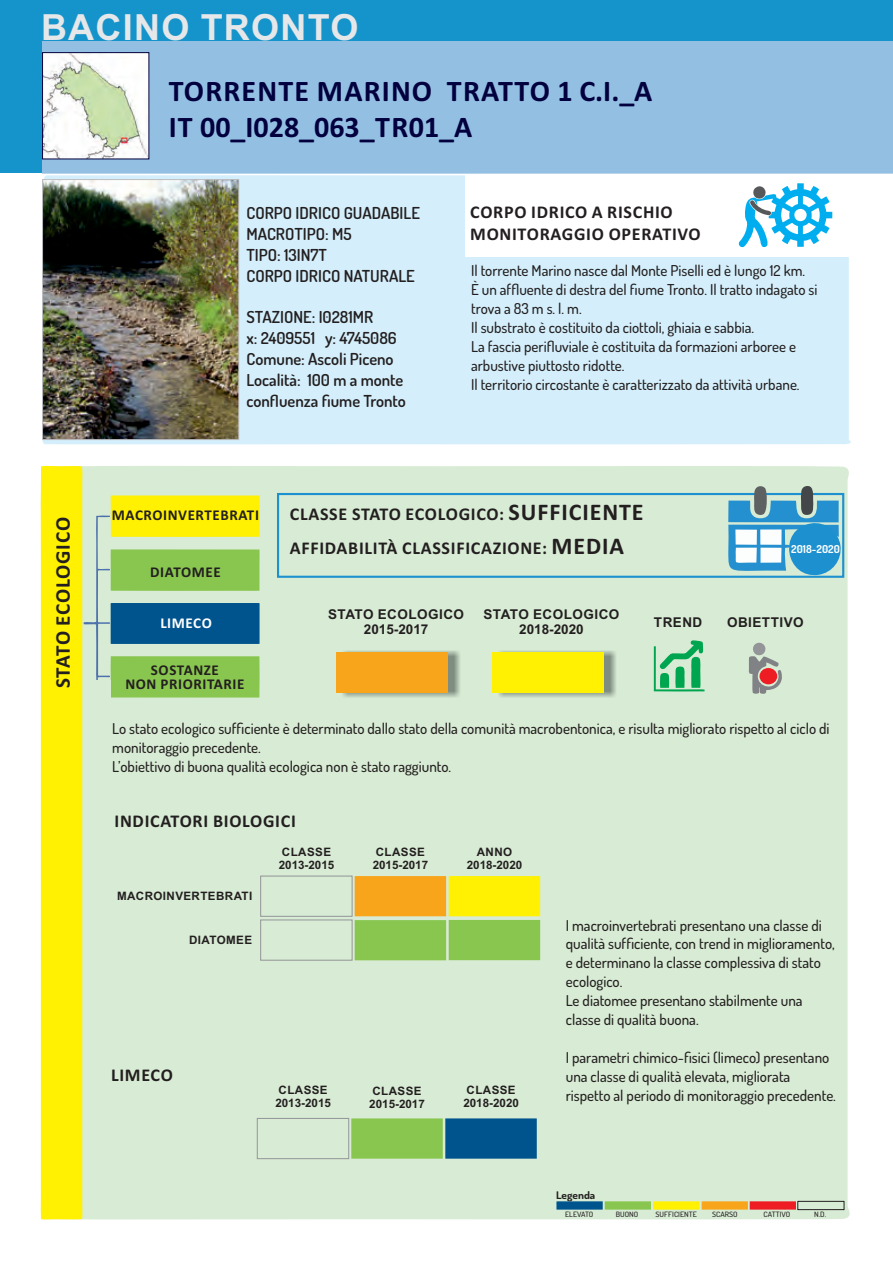
<style>
.page{position:relative;width:893px;height:1262px;background:#fff}
.page>*{position:absolute;margin:0;border:0;box-sizing:border-box;transform-origin:0 0}
.t1{font:700 36px "Arial";letter-spacing:.035em;color:#e6e7e9}
.t2{font:700 30px/36.6px "Calibri";letter-spacing:.04em;color:#02003e}
.t3{font:700 21px "Calibri";letter-spacing:.03em;color:#231f20}
.t4{font:700 18px/33.8px "Calibri";letter-spacing:.04em;color:#231f20}
.t5{font:600 16.5px/20.9px "Dosis";color:#231f20}
.t6{font:500 15px/18.9px "Dosis";color:#231f20}
.t7{font:700 15px/13.8px "Calibri";letter-spacing:.04em;color:#231f20;text-align:center}
.t8{font:700 15px "Calibri";letter-spacing:.04em;color:#fff}
.t9{font:700 13.5px/15.1px "Arial";letter-spacing:.035em;color:#231f20;text-align:center}
.t10{font:700 11.55px/12.9px "Arial";color:#231f20}
.t11{font:700 11.55px "Arial";letter-spacing:.035em;color:#231f20}
.t12{font:700 10.95px "Dosis";color:#fff}
.t13{font:700 10.5px "Dosis";color:#231f20;scale:1.09 1}
.t14{font:500 7.35px "Dosis";color:#231f20;scale:1.09 1}
.s1{font-size:24px}
</style>
<div class="page">
<div style="left:40px;top:466px;width:810px;height:753px;background:#d8ebd4"></div>
<div style="left:0;top:0;width:892px;height:173px;background:#1594cb"></div>
<div style="left:43px;top:41px;width:849px;height:132px;background:#93c0e2"></div>
<div style="left:257px;top:1118px;width:92px;height:40px;border:1px solid #939598"></div>
<div style="left:351px;top:1118px;width:92px;height:40px;background:#89c650"></div>
<div style="left:445px;top:1118px;width:91px;height:40px;background:#00548e"></div>
<div style="left:448px;top:920px;width:92px;height:40px;background:#89c650"></div>
<div style="left:354px;top:920px;width:92px;height:40px;background:#89c650"></div>
<div style="left:260px;top:919px;width:92px;height:41px;border:1px solid #939598"></div>
<div style="left:448px;top:876px;width:92px;height:40px;background:#fff101"></div>
<div style="left:354px;top:876px;width:92px;height:40px;background:#f9a51b"></div>
<div style="left:260px;top:876px;width:92px;height:40px;border:1px solid #939598"></div>
<svg style="left:748px;top:642px;width:34px;height:52px;background:#b2bcb0"></svg>
<div style="left:759px;top:668px;width:18px;height:16px;background:#ee1d23;border-radius:50%"></div>
<img style="left:499px;top:650px;width:117px;height:47px">
<div style="left:492px;top:652px;width:112px;height:40px;background:#fff101"></div>
<img style="left:343px;top:650px;width:117px;height:47px">
<div style="left:336px;top:652px;width:112px;height:40px;background:#f9a51b"></div>
<div style="left:277px;top:493px;width:567px;height:85px;border:2px solid #1d90d0"></div>
<svg style="left:727px;top:484px;width:115px;height:96px;background:#74b4ce"></svg>
<svg style="left:41px;top:465px;width:219px;height:754px;background:#d2e397"></svg>
<div style="left:85px;top:734px;width:25px;height:52px;background:#d8ebd4"></div>
<img style="left:44px;top:54px;width:103px;height:103px">
<div style="left:42px;top:52px;width:107px;height:107px;border:1px solid #02003e"></div>
<div style="left:42px;top:175px;width:809px;height:269px;background:#d4effb"></div>
<div style="left:465px;top:174px;width:427px;height:83px;background:#fff"></div>
<img style="left:44px;top:181px;width:193px;height:257px">
<div style="left:42px;top:179px;width:197px;height:261px;border:1px solid #bcbdc0"></div>
<svg style="left:738px;top:183px;width:94px;height:65px"></svg>
<svg style="left:556px;top:1200px;width:288px;height:10px;background:#b6a766"></svg>
<div style="left:90px;top:680px;width:20px;height:66px;background:#d8ebd4"></div>
<svg style="left:653px;top:640px;width:51px;height:51px;background:#7ccd9b"></svg>
<p class="t1" style="left:41px;top:15px;width:319px">BACINO TRONTO</p>
<p class="t2" style="left:169px;top:75px;width:485px">TORRENTE MARINO TRATTO 1 C.I._A<br>IT 00_I028_063_TR01_A</p>
<p class="t3" style="left:57px;top:688px;width:172px;rotate:-90deg">STATO ECOLOGICO</p>
<p class="t5" style="left:246px;top:203px;width:175px">CORPO IDRICO GUADABILE<br>MACROTIPO: M5<br>TIPO: 13IN7T<br>CORPO IDRICO NATURALE</p>
<p class="t5" style="left:246px;top:307px;width:161px">STAZIONE: I0281MR<br>x: 2409551 y: 4745086<br>Comune: Ascoli Piceno<br>Località: 100 m a monte confluenza fiume Tronto</p>
<p class="t4" style="left:470px;top:202px;width:232px;line-height:22px">CORPO IDRICO A RISCHIO<br>MONITORAGGIO OPERATIVO</p>
<p class="t6" style="left:471px;top:262px;width:348px">Il torrente Marino nasce dal Monte Piselli ed è lungo 12 km.<br>È un affluente di destra del fiume Tronto. Il tratto indagato si trova a 83 m s. l. m.<br>Il substrato è costituito da ciottoli, ghiaia e sabbia.<br>La fascia perifluviale è costituita da formazioni arboree e arbustive piuttosto ridotte.<br>Il territorio circostante è caratterizzato da attività urbane.</p>
<p class="t7" style="left:112px;top:510px;width:149px">MACROINVERTEBRATI</p>
<p class="t7" style="left:150px;top:566px;width:72px">DIATOMEE</p>
<p class="t8" style="left:160px;top:618px;width:53px">LIMECO</p>
<p class="t7" style="left:125px;top:664px;width:121px">SOSTANZE<br>NON PRIORITARIE</p>
<p class="t4" style="left:290px;top:499px;width:355px">CLASSE STATO ECOLOGICO: <span class="s1">SUFFICIENTE<br></span>AFFIDABILITÀ CLASSIFICAZIONE: <span class="s1">MEDIA</span></p>
<p class="t12" style="left:791px;top:543px;width:50px">2018-2020</p>
<p class="t9" style="left:328px;top:608px;width:137px">STATO ECOLOGICO<br>2015-2017</p>
<p class="t9" style="left:483px;top:608px;width:137px">STATO ECOLOGICO<br>2018-2020</p>
<p class="t9" style="left:654px;top:615px;width:50px">TREND</p>
<p class="t9" style="left:727px;top:615px;width:78px">OBIETTIVO</p>
<p class="t6" style="left:112px;top:721px;width:718px">Lo stato ecologico sufficiente è determinato dallo stato della comunità macrobentonica, e risulta migliorato rispetto al ciclo di monitoraggio precedente.<br>L’obiettivo di buona qualità ecologica non è stato raggiunto.</p>
<p class="t4" style="left:114px;top:806px;width:183px">INDICATORI BIOLOGICI</p>
<p class="t11" style="left:117px;top:892px;width:137px">MACROINVERTEBRATI</p>
<p class="t11" style="left:189px;top:936px;width:65px">DIATOMEE</p>
<p class="t10" style="left:279px;top:847px;width:57px">CLASSE<br>2013-2015</p>
<p class="t10" style="left:372px;top:847px;width:57px">CLASSE<br>2015-2017</p>
<p class="t10" style="left:467px;top:847px;width:57px;text-align:center">ANNO<br>2018-2020</p>
<p class="t4" style="left:111px;top:1060px;width:63px">LIMECO</p>
<p class="t10" style="left:275px;top:1084px;width:57px">CLASSE<br>2013-2015</p>
<p class="t10" style="left:369px;top:1085px;width:57px">CLASSE<br>2015-2017</p>
<p class="t10" style="left:463px;top:1084px;width:57px">CLASSE<br>2018-2020</p>
<p class="t6" style="left:565px;top:917px;width:270px">I macroinvertebrati presentano una classe di qualità sufficiente, con trend in miglioramento, e determinano la classe complessiva di stato ecologico.<br>Le diatomee presentano stabilmente una classe di qualità buona.</p>
<p class="t6" style="left:565px;top:1049px;width:272px">I parametri chimico-fisici (limeco) presentano una classe di qualità elevata, migliorata rispetto al periodo di monitoraggio precedente.</p>
<p class="t13" style="left:556px;top:1189px;width:37px">Legenda</p>
<p class="t14" style="left:565px;top:1211px;width:27px">ELEVATO</p>
<p class="t14" style="left:615px;top:1211px;width:22px">BUONO</p>
<p class="t14" style="left:655px;top:1211px;width:39px">SUFFICIENTE</p>
<p class="t14" style="left:712px;top:1211px;width:25px">SCARSO</p>
<p class="t14" style="left:763px;top:1211px;width:26px">CATTIVO</p>
<p class="t14" style="left:814px;top:1211px;width:12px">N.D.</p>
</div>
